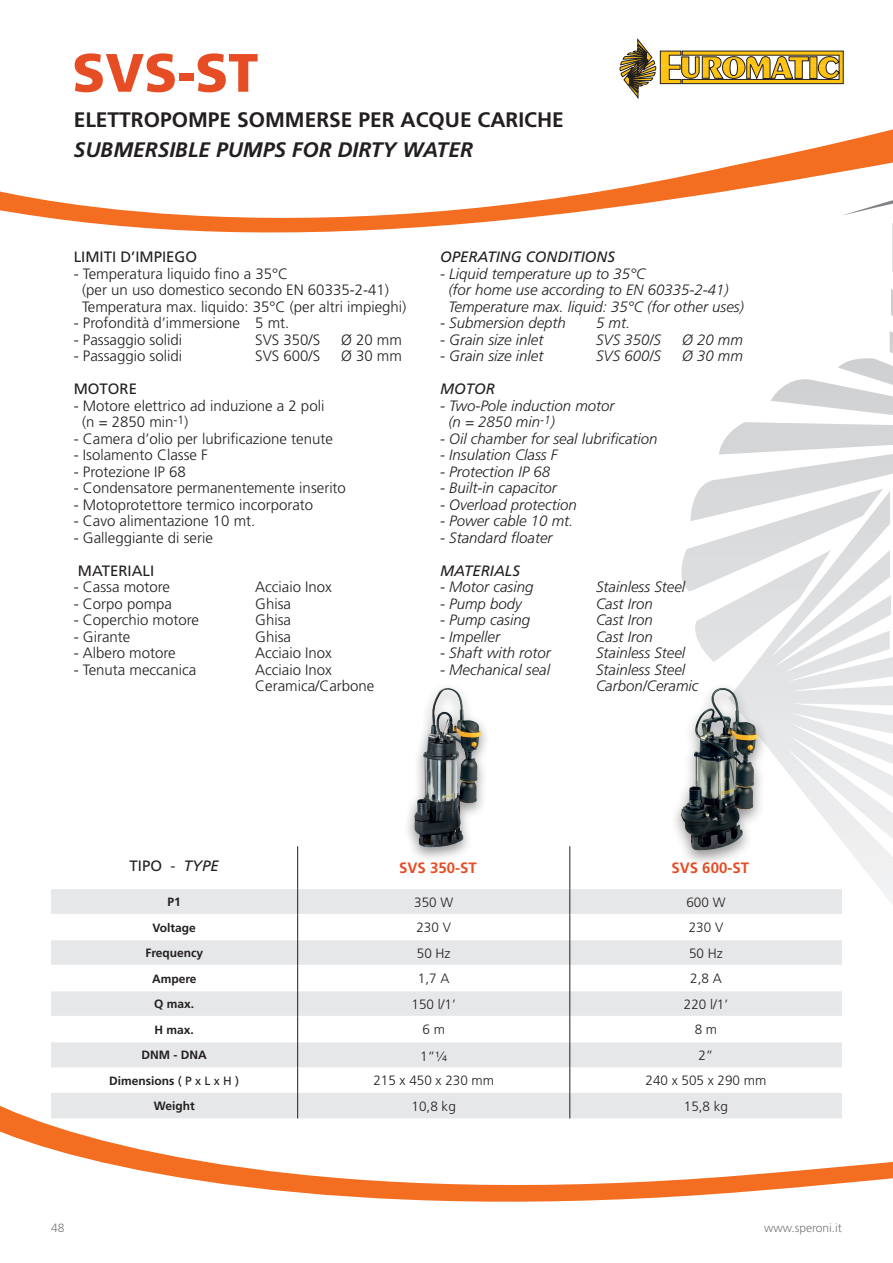
<style>
.page{position:relative;width:893px;height:1263px;background:#fff}
.page>*{position:absolute;margin:0;border:0;box-sizing:border-box;transform-origin:0 0}
.t1{font:900 54px "Frutiger LT Std";color:#e64d25}
.t2{font:700 21px "Frutiger LT Std";color:#231f20}
.t3{font:italic 700 21px "Frutiger LT Std";color:#231f20}
.t4{font:300 15px/16.5px "Frutiger LT Std";color:#231f20}
.t5{font:italic 300 15px/16.5px "Frutiger LT Std";color:#231f20}
.t6{font:15px "Frutiger LT Std";color:#231f20}
.t7{font:italic 15px "Frutiger LT Std";color:#231f20}
.t8{font:700 15px "Frutiger LT Std";color:#e64d25}
.t9{font:300 13.5px "Frutiger LT Std";color:#231f20}
.t10{font:700 12px "Frutiger LT Std";color:#231f20}
.t11{font:300 12px "Frutiger LT Std";color:#76787b}
.s1{font-style:italic}
.s2{font-family:"He Fractions Plain";font-weight:400}
.s3{font-weight:400}
</style>
<div class="page">
<img style="left:681px;top:368px;width:212px;height:537px">
<svg style="left:0;top:1106px;width:893px;height:96px"></svg>
<svg style="left:0;top:188px;width:893px;height:180px"></svg>
<svg style="left:619px;top:38px;width:274px;height:177px"></svg>
<svg style="left:51px;top:846px;width:791px;height:272px"></svg>
<div style="left:403px;top:682px;width:88px;height:181px;background:#231f20;opacity:.5"></div>
<img style="left:414px;top:688px;width:65px;height:159px">
<div style="left:670px;top:682px;width:99px;height:185px;background:#231f20;opacity:.5"></div>
<img style="left:681px;top:690px;width:77px;height:161px">
<h1 class="t1" style="left:72px;top:40px;width:187px">SVS-ST</h1>
<h2 class="t2" style="left:74px;top:107px;width:492px">ELETTROPOMPE SOMMERSE PER ACQUE CARICHE</h2>
<h2 class="t3" style="left:74px;top:137px;width:401px">SUBMERSIBLE PUMPS FOR DIRTY WATER</h2>
<p class="t6" style="left:74px;top:248px;width:125px">LIMITI D’IMPIEGO</p>
<p class="t4" style="left:82px;top:265px;width:326px;text-indent:-8px">- Temperatura liquido fino a 35°C<br>(per un uso domestico secondo EN 60335-2-41)<br>Temperatura max. liquido: 35°C (per altri impieghi)</p>
<p class="t4" style="left:74px;top:315px;width:217px">- Profondità d’immersione 5 mt.</p>
<p class="t4" style="left:74px;top:331px;width:110px">- Passaggio solidi</p>
<p class="t4" style="left:255px;top:331px;width:67px">SVS 350/S</p>
<p class="t4" style="left:341px;top:331px;width:62px">Ø 20 mm</p>
<p class="t4" style="left:74px;top:348px;width:110px">- Passaggio solidi</p>
<p class="t4" style="left:255px;top:348px;width:67px">SVS 600/S</p>
<p class="t4" style="left:341px;top:348px;width:62px">Ø 30 mm</p>
<p class="t6" style="left:74px;top:380px;width:65px">MOTORE</p>
<p class="t4" style="left:82px;top:397px;width:244px;text-indent:-8px">- Motore elettrico ad induzione a 2 poli (n = 2850 min<sup>-1</sup>)</p>
<p class="t4" style="left:74px;top:430px;width:261px">- Camera d’olio per lubrificazione tenute</p>
<p class="t4" style="left:74px;top:447px;width:136px">- Isolamento Classe F</p>
<p class="t4" style="left:74px;top:463px;width:114px">- Protezione IP 68</p>
<p class="t4" style="left:74px;top:480px;width:274px">- Condensatore permanentemente inserito</p>
<p class="t4" style="left:74px;top:496px;width:241px">- Motoprotettore termico incorporato</p>
<p class="t4" style="left:74px;top:513px;width:183px">- Cavo alimentazione 10 mt.</p>
<p class="t4" style="left:74px;top:529px;width:141px">- Galleggiante di serie</p>
<p class="t6" style="left:78px;top:562px;width:78px">MATERIALI</p>
<p class="t4" style="left:74px;top:579px;width:98px">- Cassa motore</p>
<p class="t4" style="left:255px;top:579px;width:78px">Acciaio Inox</p>
<p class="t4" style="left:74px;top:595px;width:100px">- Corpo pompa</p>
<p class="t4" style="left:255px;top:595px;width:37px">Ghisa</p>
<p class="t4" style="left:74px;top:612px;width:127px">- Coperchio motore</p>
<p class="t4" style="left:255px;top:612px;width:37px">Ghisa</p>
<p class="t4" style="left:74px;top:628px;width:58px">- Girante</p>
<p class="t4" style="left:255px;top:628px;width:37px">Ghisa</p>
<p class="t4" style="left:74px;top:645px;width:103px">- Albero motore</p>
<p class="t4" style="left:255px;top:645px;width:78px">Acciaio Inox</p>
<p class="t4" style="left:74px;top:661px;width:124px">- Tenuta meccanica</p>
<p class="t4" style="left:255px;top:661px;width:121px">Acciaio Inox<br>Ceramica/Carbone</p>
<p class="t7" style="left:440px;top:248px;width:176px">OPERATING CONDITIONS</p>
<p class="t5" style="left:448px;top:265px;width:297px;text-indent:-8px">- Liquid temperature up to 35°C<br>(for home use according to EN 60335-2-41)<br>Temperature max. liquid: 35°C (for other uses)</p>
<p class="t5" style="left:440px;top:315px;width:127px">- Submersion depth</p>
<p class="t5" style="left:596px;top:315px;width:36px">5 mt.</p>
<p class="t5" style="left:440px;top:331px;width:105px">- Grain size inlet</p>
<p class="t5" style="left:596px;top:331px;width:67px">SVS 350/S</p>
<p class="t5" style="left:682px;top:331px;width:62px">Ø 20 mm</p>
<p class="t5" style="left:440px;top:348px;width:105px">- Grain size inlet</p>
<p class="t5" style="left:596px;top:348px;width:67px">SVS 600/S</p>
<p class="t5" style="left:682px;top:348px;width:62px">Ø 30 mm</p>
<p class="t7" style="left:440px;top:380px;width:57px">MOTOR</p>
<p class="t5" style="left:448px;top:397px;width:168px;text-indent:-8px">- Two-Pole induction motor (n = 2850 min<sup>-1</sup>)</p>
<p class="t5" style="left:440px;top:430px;width:219px">- Oil chamber for seal lubrification</p>
<p class="t5" style="left:440px;top:447px;width:119px">- Insulation Class F</p>
<p class="t5" style="left:440px;top:463px;width:112px">- Protection IP 68</p>
<p class="t5" style="left:440px;top:480px;width:118px">- Built-in capacitor</p>
<p class="t5" style="left:440px;top:496px;width:138px">- Overload protection</p>
<p class="t5" style="left:440px;top:513px;width:135px">- Power cable 10 mt.</p>
<p class="t5" style="left:440px;top:529px;width:114px">- Standard floater</p>
<p class="t7" style="left:440px;top:562px;width:81px">MATERIALS</p>
<p class="t5" style="left:440px;top:579px;width:95px">- Motor casing</p>
<p class="t5" style="left:596px;top:579px;width:91px">Stainless Steel</p>
<p class="t5" style="left:440px;top:595px;width:83px">- Pump body</p>
<p class="t5" style="left:596px;top:595px;width:58px">Cast Iron</p>
<p class="t5" style="left:440px;top:612px;width:92px">- Pump casing</p>
<p class="t5" style="left:596px;top:612px;width:58px">Cast Iron</p>
<p class="t5" style="left:440px;top:628px;width:61px">- Impeller</p>
<p class="t5" style="left:596px;top:628px;width:58px">Cast Iron</p>
<p class="t5" style="left:440px;top:645px;width:112px">- Shaft with rotor</p>
<p class="t5" style="left:596px;top:645px;width:91px">Stainless Steel</p>
<p class="t5" style="left:440px;top:661px;width:111px">- Mechanical seal</p>
<p class="t5" style="left:596px;top:661px;width:104px">Stainless Steel<br>Carbon/Ceramic</p>
<p class="t6" style="left:130px;top:857px;width:91px">TIPO - <span class="s1">TYPE</span></p>
<p class="t8" style="left:399px;top:859px;width:79px">SVS 350-ST</p>
<p class="t8" style="left:671px;top:859px;width:79px">SVS 600-ST</p>
<p class="t10" style="left:168px;top:895px;width:15px">P1</p>
<p class="t9" style="left:414px;top:894px;width:41px">350 W</p>
<p class="t9" style="left:686px;top:894px;width:41px">600 W</p>
<p class="t10" style="left:153px;top:920px;width:45px">Voltage</p>
<p class="t9" style="left:416px;top:920px;width:36px">230 V</p>
<p class="t9" style="left:689px;top:920px;width:36px">230 V</p>
<p class="t10" style="left:145px;top:946px;width:59px">Frequency</p>
<p class="t9" style="left:417px;top:945px;width:35px">50 Hz</p>
<p class="t9" style="left:689px;top:945px;width:35px">50 Hz</p>
<p class="t10" style="left:152px;top:971px;width:46px">Ampere</p>
<p class="t9" style="left:418px;top:971px;width:33px">1,7 A</p>
<p class="t9" style="left:690px;top:971px;width:33px">2,8 A</p>
<p class="t10" style="left:154px;top:997px;width:42px">Q max.</p>
<p class="t9" style="left:412px;top:996px;width:46px">150 l/1’</p>
<p class="t9" style="left:684px;top:996px;width:46px">220 l/1’</p>
<p class="t10" style="left:155px;top:1022px;width:41px">H max.</p>
<p class="t9" style="left:422px;top:1022px;width:24px">6 m</p>
<p class="t9" style="left:695px;top:1022px;width:24px">8 m</p>
<p class="t10" style="left:142px;top:1048px;width:67px">DNM - DNA</p>
<p class="t9" style="left:420px;top:1049px;width:29px">1”<span class="s2">4</span></p>
<p class="t9" style="left:698px;top:1047px;width:17px">2”</p>
<p class="t10" style="left:109px;top:1073px;width:132px">Dimensions <span class="s3">( P x L x H )</span></p>
<p class="t9" style="left:373px;top:1073px;width:122px">215 x 450 x 230 mm</p>
<p class="t9" style="left:646px;top:1073px;width:122px">240 x 505 x 290 mm</p>
<p class="t10" style="left:154px;top:1099px;width:43px">Weight</p>
<p class="t9" style="left:412px;top:1098px;width:46px">10,8 kg</p>
<p class="t9" style="left:684px;top:1098px;width:46px">15,8 kg</p>
<p class="t11" style="left:51px;top:1221px;width:15px">48</p>
<p class="t11" style="left:764px;top:1221px;width:79px">www.speroni.it</p>
</div>
